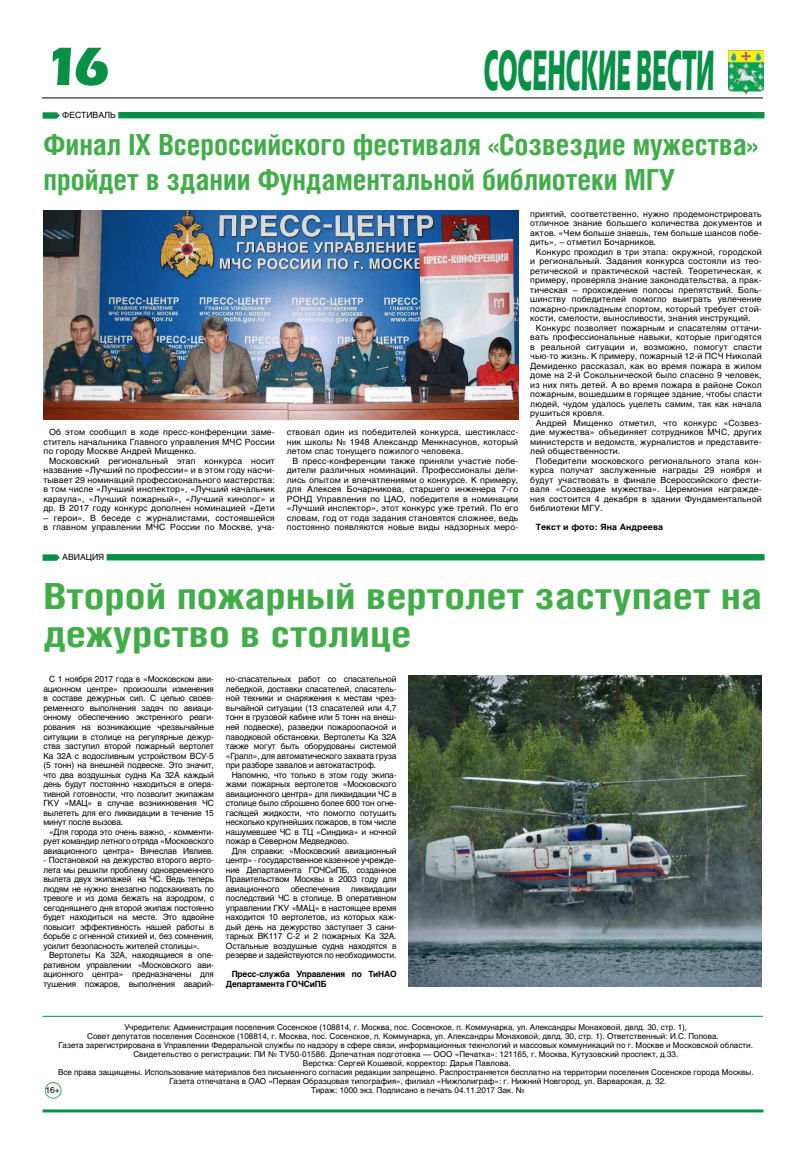
<style>
.page{position:relative;width:806px;height:1163px;background:#fff}
.page>*{position:absolute;margin:0;border:0;box-sizing:border-box;transform-origin:0 0}
.t1{font:56.1px "Eras Bold C";color:#089146;scale:.38 1}
.t2{font:53.2px "Eras Bold C";color:#089146}
.t3{font:700 36px/38px "Helios Cond C";color:#41ad49;scale:1.21 1}
.t4{font:700 29px/35px "Helios Cond C";color:#41ad49}
.t5{font:8.5px/9.5px "Helios C";letter-spacing:.015em;color:#000;text-align:justify}
.t6{font:700 8.5px/9.5px "Helios C";letter-spacing:-.015em;color:#000}
.t7{font:700 8.5px "Helios C";letter-spacing:.015em;color:#000}
.t8{font:8.5px "Helios C";letter-spacing:-.015em;color:#000}
.t9{font:8px "Helios C";color:#000}
</style>
<div class="page">
<hr style="left:43px;top:1109px;width:720px;height:3px;background:#089146">
<hr style="left:43px;top:1015px;width:719px;height:1px;background:#089146">
<div style="left:45px;top:1081px;width:16px;height:17px;border:1px solid #41ad49;border-radius:50%"></div>
<img style="left:728px;top:50px;width:35px;height:45px">
<hr style="left:42px;top:98px;width:720px;height:1px;background:#000">
<div style="left:118px;top:112px;width:646px;height:6px;background:#089146"></div>
<svg style="left:43px;top:112px;width:17px;height:7px"></svg>
<div style="left:106px;top:554px;width:658px;height:6px;background:#089146"></div>
<svg style="left:43px;top:554px;width:17px;height:6px"></svg>
<img style="left:43px;top:210px;width:475px;height:209px">
<img style="left:408px;top:675px;width:353px;height:311px">
<h2 class="t2" style="left:43px;top:34px;width:68px">16</h2>
<h1 class="t1" style="left:483px;top:36px;width:608px">СОСЕНСКИЕ ВЕСТИ</h1>
<p class="t5" style="left:62px;top:110px;width:55px">ФЕСТИВАЛЬ</p>
<h3 class="t4" style="left:43px;top:126px;width:715px">Финал IX Всероссийского фестиваля «Созвездие мужества» пройдет в здании Фундаментальной библиотеки МГУ</h3>
<p class="t5" style="left:43px;top:427px;width:233px;text-indent:6px">Об этом сообщил в ходе пресс-конференции заме&shy;ститель начальника Главного управления МЧС России по городу Москве Андрей Мищенко.</p>
<p class="t5" style="left:43px;top:456px;width:233px;text-indent:6px">Московский региональный этап конкурса носит название «Лучший по профессии» и в этом году насчи&shy;тывает 29 номинаций профессионального мастерства: в том числе «Лучший инспектор», «Лучший начальник караула», «Лучший пожарный», «Лучший кинолог» и др. В 2017 году конкурс дополнен номинацией «Дети</p>
<p class="t5" style="left:43px;top:513px;width:233px">– герои». В беседе с журналистами, состоявшейся в главном управлении МЧС России по Москве, уча-</p>
<p class="t5" style="left:62px;top:552px;width:43px">АВИАЦИЯ</p>
<p class="t5" style="left:287px;top:427px;width:233px">ствовал один из победителей конкурса, шестикласс&shy;ник школы № 1948 Александр Менкнасунов, который летом спас тонущего пожилого человека.</p>
<p class="t5" style="left:287px;top:456px;width:233px;text-indent:6px">В пресс-конференции также приняли участие побе&shy;дители различных номинаций. Профессионалы дели&shy;лись опытом и впечатлениями о конкурсе. К примеру, для Алексея Бочарникова, старшего инженера 7-го РОНД Управления по ЦАО, победителя в номинации «Лучший инспектор», этот конкурс уже третий. По его словам, год от года задания становятся сложнее, ведь постоянно появляются новые виды надзорных меро-</p>
<p class="t5" style="left:530px;top:209px;width:233px">приятий, соответственно, нужно продемонстрировать отличное знание большего количества документов и актов. «Чем больше знаешь, тем больше шансов побе&shy;дить», – отметил Бочарников.</p>
<p class="t5" style="left:530px;top:247px;width:233px;text-indent:6px">Конкурс проходил в три этапа: окружной, городской и региональный. Задания конкурса состояли из тео&shy;ретической и практической частей. Теоретическая, к примеру, проверяла знание законодательства, а прак&shy;тическая – прохождение полосы препятствий. Боль&shy;шинству победителей помогло выиграть увлечение пожарно-прикладным спортом, который требует стой&shy;кости, смелости, выносливости, знания инструкций.</p>
<p class="t5" style="left:530px;top:323px;width:233px;text-indent:6px">Конкурс позволяет пожарным и спасателям оттачи&shy;вать профессиональные навыки, которые пригодятся в реальной ситуации и, возможно, помогут спасти чью-то жизнь. К примеру, пожарный 12-й ПСЧ Николай Демиденко рассказал, как во время пожара в жилом доме на 2-й Сокольнической было спасено 9 человек, из них пять детей. А во время пожара в районе Сокол пожарным, вошедшим в горящее здание, чтобы спасти людей, чудом удалось уцелеть самим, так как начала рушиться кровля.</p>
<p class="t5" style="left:530px;top:418px;width:233px;text-indent:6px">Андрей Мищенко отметил, что конкурс «Созвез&shy;дие мужества» объединяет сотрудников МЧС, других министерств и ведомств, журналистов и представите&shy;лей общественности.</p>
<p class="t5" style="left:530px;top:456px;width:233px;text-indent:6px">Победители московского регионального этапа кон&shy;курса получат заслуженные награды 29 ноября и будут участвовать в финале Всероссийского фести&shy;валя «Созвездие мужества». Церемония награжде&shy;ния состоится 4 декабря в здании Фундаментальной библиотеки МГУ.</p>
<p class="t7" style="left:535px;top:522px;width:128px">Текст и фото: Яна Андреева</p>
<h3 class="t3" style="left:43px;top:576px;width:595px">Второй пожарный вертолет заступает на дежурство в столице</h3>
<p class="t5" style="left:43px;top:674px;width:172px;text-indent:6px">С 1 ноября 2017 года в «Московском ави&shy;ационном центре» произошли изменения в составе дежурных сил. С целью своев&shy;ременного выполнения задач по авиаци&shy;онному обеспечению экстренного реаги&shy;рования на возникающие чрезвычайные ситуации в столице на регулярные дежур&shy;ства заступил второй пожарный вертолет Ка 32А с водосливным устройством ВСУ-5 (5 тонн) на внешней подвеске. Это значит, что два воздушных судна Ка 32А каждый день будут постоянно находиться в опера&shy;тивной готовности, что позволит экипажам ГКУ «МАЦ» в случае возникновения ЧС вылететь для его ликвидации в течение 15 минут после вызова.</p>
<p class="t5" style="left:43px;top:826px;width:172px;text-indent:6px">«Для города это очень важно, - комменти&shy;рует командир летного отряда «Московского авиационного центра» Вячеслав Ивлиев.</p>
<p class="t5" style="left:43px;top:855px;width:172px">- Постановкой на дежурство второго верто&shy;лета мы решили проблему одновременного вылета двух экипажей на ЧС. Ведь теперь людям не нужно внезапно подскакивать по тревоге и из дома бежать на аэродром, с сегодняшнего дня второй экипаж постоянно будет находиться на месте. Это вдвойне повысит эффективность нашей работы в борьбе с огненной стихией и, без сомнения, усилит безопасность жителей столицы».</p>
<p class="t5" style="left:43px;top:950px;width:172px;text-indent:6px">Вертолеты Ка 32А, находящиеся в опе&shy;ративном управлении «Московского ави&shy;ационного центра» предназначены для тушения пожаров, выполнения аварий-</p>
<p class="t5" style="left:226px;top:674px;width:172px">но-спасательных работ со спасательной лебедкой, доставки спасателей, спасатель&shy;ной техники и снаряжения к местам чрез&shy;вычайной ситуации (13 спасателей или 4,7 тонн в грузовой кабине или 5 тонн на внеш&shy;ней подвеске), разведки пожароопасной и паводковой обстановки. Вертолеты Ка 32А также могут быть оборудованы системой «Грапл», для автоматического захвата груза при разборе завалов и автокатастроф.</p>
<p class="t5" style="left:226px;top:769px;width:172px;text-indent:6px">Напомню, что только в этом году экипа&shy;жами пожарных вертолетов «Московского авиационного центра» для ликвидации ЧС в столице было сброшено более 600 тон огне&shy;гасящей жидкости, что помогло потушить несколько крупнейших пожаров, в том числе нашумевшее ЧС в ТЦ «Синдика» и ночной пожар в Северном Медведково.</p>
<p class="t5" style="left:226px;top:845px;width:172px;text-indent:6px">Для справки: «Московский авиационный центр» - государственное казенное учрежде&shy;ние Департамента ГОЧСиПБ, созданное Правительством Москвы в 2003 году для авиационного</p>
<p class="t8" style="left:290px;top:883px;width:51px">обеспечения</p>
<p class="t5" style="left:226px;top:883px;width:172px;text-indent:125px">ликвидации последствий ЧС в столице. В оперативном управлении ГКУ «МАЦ» в настоящее время находится 10 вертолетов, из которых каж&shy;дый день на дежурство заступает 3 сани&shy;тарных ВК117 С-2 и 2 пожарных Ка 32А.<br>Остальные воздушные судна находятся в резерве и задействуются по необходимости.</p>
<p class="t6" style="left:226px;top:969px;width:172px;text-indent:6px">Пресс-служба Управления по ТиНАО<br>Департамента ГОЧСиПБ</p>
<p class="t9" style="left:124px;top:1022px;width:564px">Учредители: Администрация поселения Сосенское (108814, г. Москва, пос. Сосенское, п. Коммунарка, ул. Александры Монаховой, двлд. 30, стр. 1),</p>
<p class="t9" style="left:87px;top:1031px;width:632px">Совет депутатов поселения Сосенское (108814, г. Москва, пос. Сосенское, п. Коммунарка, ул. Александры Монаховой, двлд. 30, стр. 1). Ответственный: И.С. Попова.</p>
<p class="t9" style="left:58px;top:1040px;width:695px">Газета зарегистрирована в Управлении Федеральной службы по надзору в сфере связи, информационных технологий и массовых коммуникаций по г. Москве и Московской области.</p>
<p class="t9" style="left:133px;top:1049px;width:546px">Свидетельство о регистрации: ПИ № ТУ50-01586. Допечатная подготовка — ООО «Печатка»: 121165, г. Москва, Кутузовский проспект, д.33.</p>
<p class="t9" style="left:303px;top:1058px;width:209px">Верстка: Сергей Кошевой, корректор: Дарья Павлова.</p>
<p class="t9" style="left:58px;top:1067px;width:696px">Все права защищены. Использование материалов без письменного согласия редакции запрещено. Распространяется бесплатно на территории поселения Сосенское города Москвы.</p>
<p class="t9" style="left:169px;top:1076px;width:498px">Газета отпечатана в ОАО «Первая Образцовая типография», филиал «Нижполиграф»: г. Нижний Новгород, ул. Варварская, д. 32.</p>
<p class="t5" style="left:45px;top:1084px;width:16px">16+</p>
<p class="t9" style="left:311px;top:1085px;width:215px">Тираж: 1000 экз. Подписано в печать 04.11.2017 Зак. №</p>
</div>
